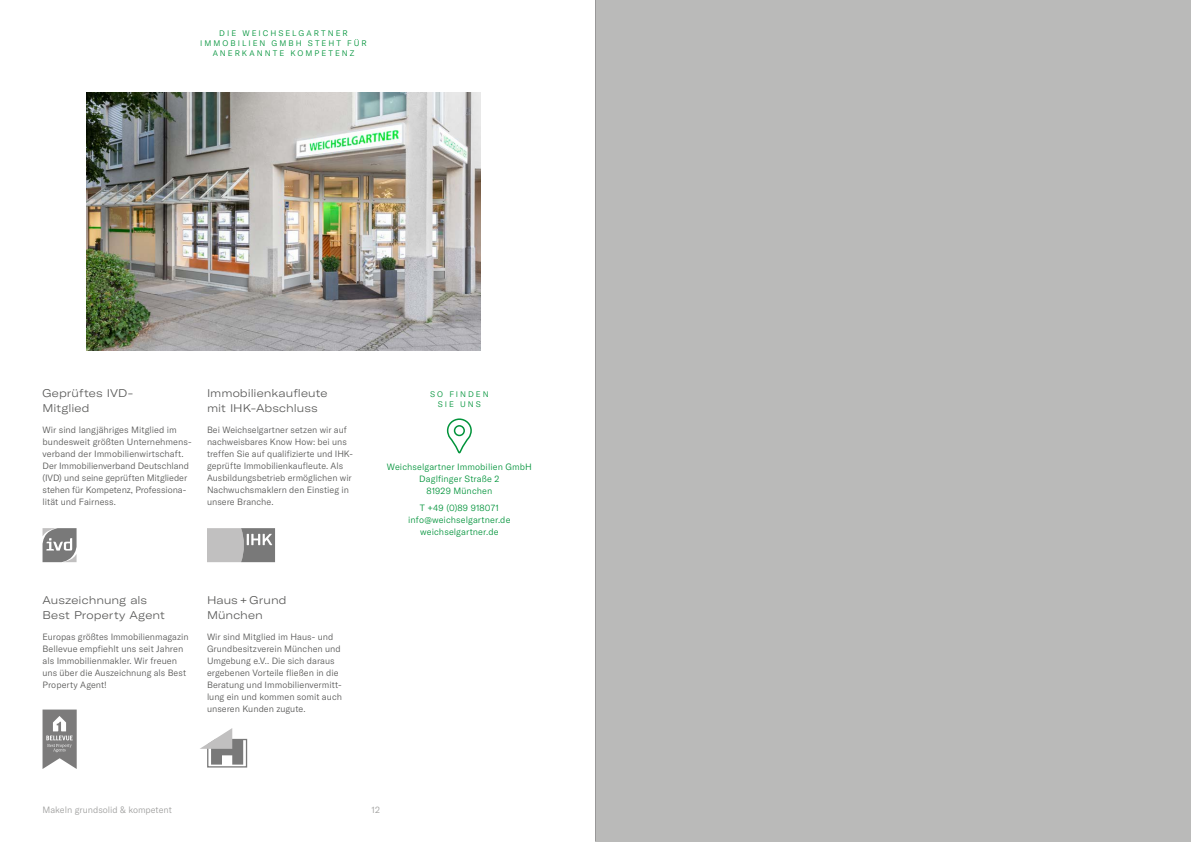
<style>
.page{position:relative;width:1191px;height:842px;background:#fff}
.page>*{position:absolute;margin:0;border:0;box-sizing:border-box;transform-origin:0 0}
.t1{font:300 expanded 11px/15px "GT America";letter-spacing:.005em;color:#575756}
.t2{font:300 9px/12px "GT America";color:#575756}
.t3{font:300 9px/12px "GT America";letter-spacing:.01em;color:#00933a;text-align:center}
.t4{font:300 9px "GT America";color:#9d9d9c}
.t5{font:300 8px/10px "GT America";letter-spacing:.25em;color:#00933a;text-align:center}
</style>
<div class="page">
<div style="left:595px;top:0;width:596px;height:842px;background:#babab9"></div>
<svg style="left:43px;top:528px;width:34px;height:34px"></svg>
<svg style="left:207px;top:528px;width:68px;height:34px;background:#a7a7a7"></svg>
<svg style="left:200px;top:728px;width:48px;height:40px"></svg>
<svg style="left:43px;top:709px;width:34px;height:60px;background:#989797"></svg>
<img style="left:86px;top:92px;width:394px;height:259px">
<svg style="left:446px;top:418px;width:26px;height:36px"></svg>
<div style="left:454px;top:426px;width:10px;height:9px;background:#fff;border-radius:50%"></div>
<div style="left:454px;top:425px;width:11px;height:11px;border:2px solid #00933a;border-radius:50%"></div>
<hr style="left:595px;top:0;width:1px;height:841px;background:#999898">
<p class="t5" style="left:200px;top:28px;width:168px">DIE WEICHSELGARTNER<br>IMMOBILIEN GMBH STEHT FÜR<br>ANERKANNTE KOMPETENZ</p>
<p class="t1" style="left:43px;top:386px;width:92px">Geprüftes IVD-<br>Mitglied</p>
<p class="t2" style="left:43px;top:424px;width:151px">Wir sind langjähriges Mitglied im bundesweit größten Unternehmens&shy;verband der Immobilienwirtschaft.<br>Der Immobilienverband Deutschland (IVD) und seine geprüften Mitglieder stehen für Kompetenz, Professiona&shy;lität und Fairness.</p>
<p class="t1" style="left:207px;top:386px;width:122px">Immobilienkaufleute mit IHK-Abschluss</p>
<p class="t2" style="left:207px;top:424px;width:148px">Bei Weichselgartner setzen wir auf nachweisbares Know How: bei uns treffen Sie auf qualifizierte und IHK&shy;geprüfte Immobilienkaufleute. Als Ausbildungsbetrieb ermöglichen wir Nachwuchsmaklern den Einstieg in unsere Branche.</p>
<p class="t1" style="left:43px;top:592px;width:124px">Auszeichnung als<br>Best Property Agent</p>
<p class="t2" style="left:43px;top:631px;width:147px">Europas größtes Immobilienmagazin<br>Bellevue empfiehlt uns seit Jahren als Immobilienmakler. Wir freuen uns über die Auszeichnung als Best<br>Property Agent!</p>
<p class="t1" style="left:207px;top:592px;width:81px">Haus + Grund<br>München</p>
<p class="t2" style="left:207px;top:631px;width:136px">Wir sind Mitglied im Haus- und<br>Grundbesitzverein München und<br>Umgebung e.V.. Die sich daraus ergebenen Vorteile fließen in die<br>Beratung und Immobilienvermitt&shy;lung ein und kommen somit auch unseren Kunden zugute.</p>
<p class="t5" style="left:430px;top:389px;width:60px">SO FINDEN<br>SIE UNS</p>
<p class="t3" style="left:387px;top:460px;width:147px">Weichselgartner Immobilien GmbH<br>Daglfinger Straße 2<br>81929 München</p>
<p class="t3" style="left:408px;top:502px;width:104px">T +49 (0)89 918071 info@weichselgartner.de weichselgartner.de</p>
<p class="t4" style="left:43px;top:804px;width:131px">Makeln grundsolid &amp; kompetent</p>
<p class="t4" style="left:371px;top:804px;width:10px">12</p>
</div>
